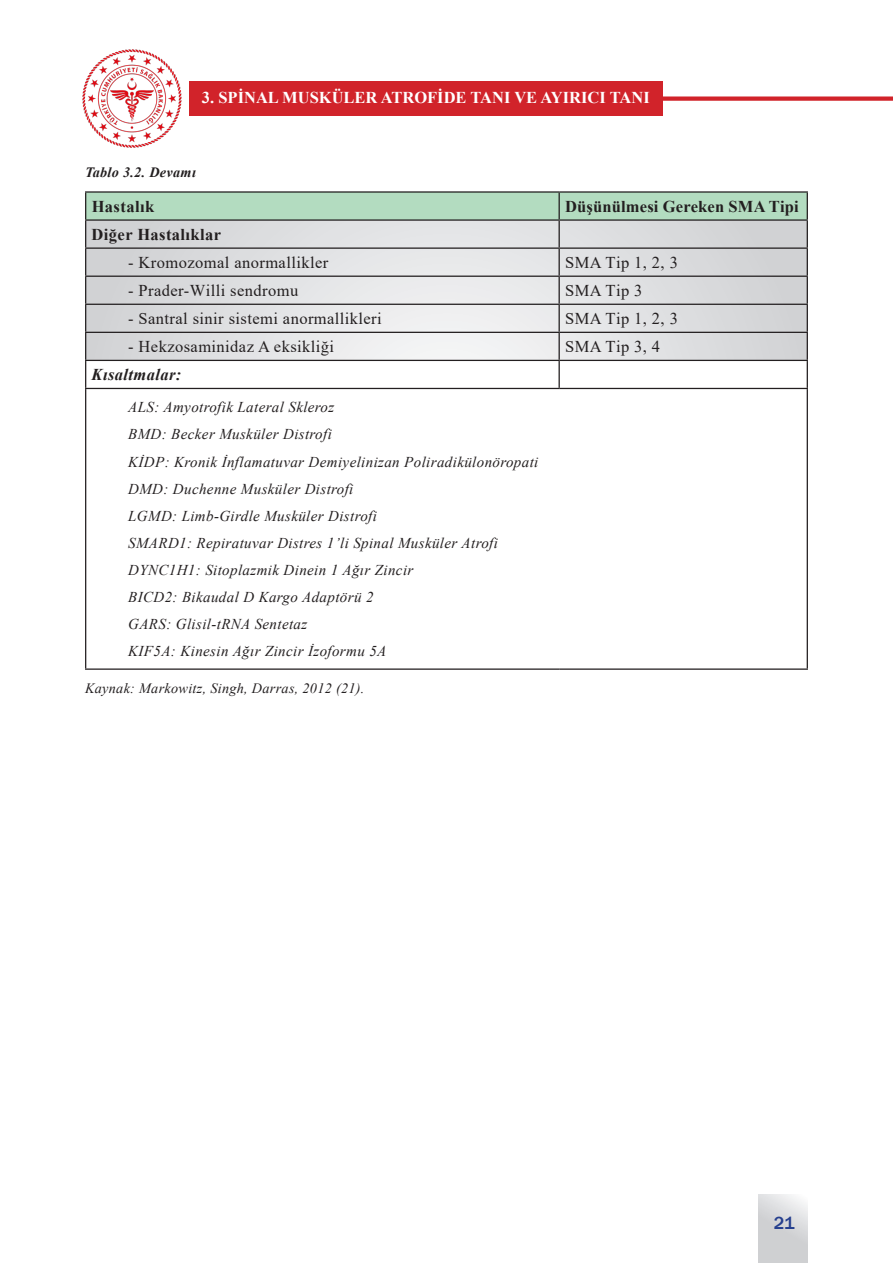
<style>
.page{position:relative;width:893px;height:1263px;background:#fff}
.page>*{position:absolute;margin:0;border:0;box-sizing:border-box;transform-origin:0 0}
.t1{font:500 18px "Franklin Gothic";color:#253f8e}
.DÜZ_METİN{font:16.5px "Times New Roman";letter-spacing:.025em;color:#231f20}
.DÜZ_METİN-2{font:700 16.5px "Times New Roman";letter-spacing:.02em;color:#231f20}
.t2{font:700 16.5px "Times New Roman";color:#fff}
.DÜZ_METİN-3{font:italic 700 16.5px "Times New Roman";letter-spacing:.025em;color:#231f20}
.DÜZ_METİN-4{font:italic 15px "Times New Roman";letter-spacing:.025em;color:#231f20}
.kaynakça_yazısı{font:italic 14.25px "Times New Roman";letter-spacing:.02em;color:#231f20}
.kaynakça_yazısı-2{font:italic 700 14.25px "Times New Roman";letter-spacing:.02em;color:#231f20}
</style>
<div class="page">
<svg style="left:759px;top:1195px;width:49px;height:68px;background:#d7d8da"></svg>
<img style="left:82px;top:49px;width:100px;height:99px">
<div style="left:189px;top:96px;width:704px;height:5px;background:#d1232a"></div>
<div style="left:189px;top:81px;width:473px;height:35px;background:#d1232a"></div>
<hr style="left:85px;top:191px;width:474px;height:2px;background:#231f20">
<hr style="left:559px;top:191px;width:249px;height:2px;background:#231f20">
<svg style="left:85px;top:192px;width:723px;height:196px"></svg>
<hr style="left:85px;top:388px;width:474px;height:1px;background:#231f20">
<hr style="left:85px;top:389px;width:1px;height:279px;background:#231f20">
<hr style="left:559px;top:388px;width:249px;height:1px;background:#231f20">
<hr style="left:807px;top:389px;width:1px;height:279px;background:#231f20">
<hr style="left:85px;top:668px;width:474px;height:2px;background:#231f20">
<hr style="left:559px;top:668px;width:249px;height:2px;background:#231f20">
<p class="t2" style="left:202px;top:85px;width:449px">3. SPİNAL MUSKÜLER ATROFİDE TANI VE AYIRICI TANI</p>
<p class="kaynakça_yazısı-2" style="left:85px;top:162px;width:112px">Tablo 3.2. Devamı</p>
<p class="DÜZ_METİN-2" style="left:92px;top:194px;width:64px">Hastalık</p>
<p class="DÜZ_METİN-2" style="left:565px;top:194px;width:235px">Düşünülmesi Gereken SMA Tipi</p>
<p class="DÜZ_METİN-2" style="left:92px;top:222px;width:131px">Diğer Hastalıklar</p>
<p class="DÜZ_METİN" style="left:128px;top:251px;width:202px">- Kromozomal anormallikler</p>
<p class="DÜZ_METİN" style="left:565px;top:251px;width:114px">SMA Tip 1, 2, 3</p>
<p class="DÜZ_METİN" style="left:128px;top:279px;width:172px">- Prader-Willi sendromu</p>
<p class="DÜZ_METİN" style="left:565px;top:279px;width:79px">SMA Tip 3</p>
<p class="DÜZ_METİN" style="left:128px;top:307px;width:255px">- Santral sinir sistemi anormallikleri</p>
<p class="DÜZ_METİN" style="left:565px;top:307px;width:114px">SMA Tip 1, 2, 3</p>
<p class="DÜZ_METİN" style="left:128px;top:335px;width:207px">- Hekzosaminidaz A eksikliği</p>
<p class="DÜZ_METİN" style="left:565px;top:335px;width:97px">SMA Tip 3, 4</p>
<p class="DÜZ_METİN-3" style="left:92px;top:363px;width:91px">Kısaltmalar:</p>
<p class="DÜZ_METİN-4" style="left:128px;top:397px;width:208px">ALS: Amyotrofik Lateral Skleroz</p>
<p class="DÜZ_METİN-4" style="left:128px;top:424px;width:205px">BMD: Becker Musküler Distrofi</p>
<p class="DÜZ_METİN-4" style="left:128px;top:451px;width:412px">KİDP: Kronik İnflamatuvar Demiyelinizan Poliradikülonöropati</p>
<p class="DÜZ_METİN-4" style="left:128px;top:478px;width:227px">DMD: Duchenne Musküler Distrofi</p>
<p class="DÜZ_METİN-4" style="left:128px;top:505px;width:250px">LGMD: Limb-Girdle Musküler Distrofi</p>
<p class="DÜZ_METİN-4" style="left:128px;top:532px;width:371px">SMARD1: Repiratuvar Distres 1’li Spinal Musküler Atrofi</p>
<p class="DÜZ_METİN-4" style="left:128px;top:559px;width:287px">DYNC1H1: Sitoplazmik Dinein 1 Ağır Zincir</p>
<p class="DÜZ_METİN-4" style="left:128px;top:586px;width:247px">BICD2: Bikaudal D Kargo Adaptörü 2</p>
<p class="DÜZ_METİN-4" style="left:128px;top:613px;width:181px">GARS: Glisil-tRNA Sentetaz</p>
<p class="DÜZ_METİN-4" style="left:128px;top:640px;width:260px">KIF5A: Kinesin Ağır Zincir İzoformu 5A</p>
<p class="kaynakça_yazısı" style="left:85px;top:679px;width:281px">Kaynak: Markowitz, Singh, Darras, 2012 (21).</p>
<p class="t1" style="left:774px;top:1211px;width:22px">21</p>
</div>
